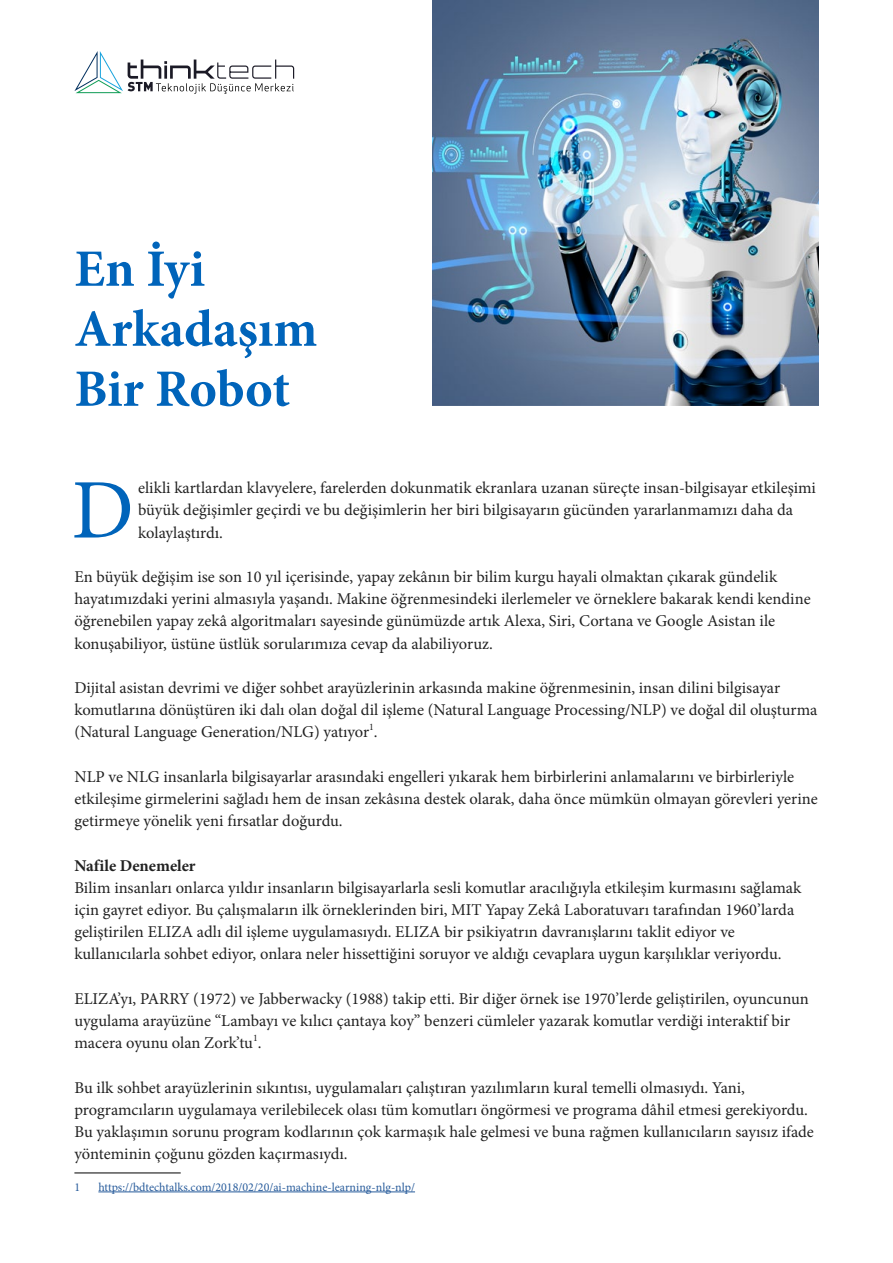
<style>
.page{position:relative;width:893px;height:1263px;background:#fff}
.page>*{position:absolute;margin:0;border:0;box-sizing:border-box;transform-origin:0 0}
.t1{font:84.75px "Minion Pro";color:#0064ba}
.t2{font:700 52.5px/60px "Minion Pro";color:#0064ba}
.t3{font:16.5px/22.2px "Minion Pro";color:#222}
.t4{font:700 16.5px "Minion Pro";color:#222}
.t5{font:12px "Minion Pro";color:#275b9b}
</style>
<div class="page">
<svg style="left:74px;top:51px;width:220px;height:43px"></svg>
<hr style="left:74px;top:1173px;width:107px;height:1px;background:#000">
<hr style="left:98px;top:1191px;width:317px;height:1px;background:#275b9b">
<img style="left:432px;top:0;width:387px;height:405px">
<h2 class="t2" style="left:74px;top:238px;width:245px">En İyi<br>Arkadaşım<br>Bir Robot</h2>
<h1 class="t1" style="left:72px;top:454px;width:64px">D</h1>
<p class="t3" style="left:138px;top:477px;width:679px">elikli kartlardan klavyelere, farelerden dokunmatik ekranlara uzanan süreçte insan-bilgisayar etkileşimi büyük değişimler geçirdi ve bu değişimlerin her biri bilgisayarın gücünden yararlanmamızı daha da kolaylaştırdı.</p>
<p class="t3" style="left:74px;top:566px;width:738px">En büyük değişim ise son 10 yıl içerisinde, yapay zekânın bir bilim kurgu hayali olmaktan çıkarak gündelik hayatımızdaki yerini almasıyla yaşandı. Makine öğrenmesindeki ilerlemeler ve örneklere bakarak kendi kendine öğrenebilen yapay zekâ algoritmaları sayesinde günümüzde artık Alexa, Siri, Cortana ve Google Asistan ile konuşabiliyor, üstüne üstlük sorularımıza cevap da alabiliyoruz.</p>
<p class="t3" style="left:74px;top:677px;width:745px">Dijital asistan devrimi ve diğer sohbet arayüzlerinin arkasında makine öğrenmesinin, insan dilini bilgisayar komutlarına dönüştüren iki dalı olan doğal dil işleme (Natural Language Processing/NLP) ve doğal dil oluşturma (Natural Language Generation/NLG) yatıyor<sup>1</sup>.</p>
<p class="t3" style="left:74px;top:765px;width:745px">NLP ve NLG insanlarla bilgisayarlar arasındaki engelleri yıkarak hem birbirlerini anlamalarını ve birbirleriyle etkileşime girmelerini sağladı hem de insan zekâsına destek olarak, daha önce mümkün olmayan görevleri yerine getirmeye yönelik yeni fırsatlar doğurdu.</p>
<p class="t4" style="left:74px;top:854px;width:123px">Nafile Denemeler</p>
<p class="t3" style="left:74px;top:876px;width:728px">Bilim insanları onlarca yıldır insanların bilgisayarlarla sesli komutlar aracılığıyla etkileşim kurmasını sağlamak için gayret ediyor. Bu çalışmaların ilk örneklerinden biri, MIT Yapay Zekâ Laboratuvarı tarafından 1960’larda geliştirilen ELIZA adlı dil işleme uygulamasıydı. ELIZA bir psikiyatrın davranışlarını taklit ediyor ve kullanıcılarla sohbet ediyor, onlara neler hissettiğini soruyor ve aldığı cevaplara uygun karşılıklar veriyordu.</p>
<p class="t3" style="left:74px;top:987px;width:736px">ELIZA’yı, PARRY (1972) ve Jabberwacky (1988) takip etti. Bir diğer örnek ise 1970’lerde geliştirilen, oyuncunun uygulama arayüzüne “Lambayı ve kılıcı çantaya koy” benzeri cümleler yazarak komutlar verdiği interaktif bir macera oyunu olan Zork’tu<sup>1</sup>.</p>
<p class="t3" style="left:74px;top:1076px;width:741px">Bu ilk sohbet arayüzlerinin sıkıntısı, uygulamaları çalıştıran yazılımların kural temelli olmasıydı. Yani, programcıların uygulamaya verilebilecek olası tüm komutları öngörmesi ve programa dâhil etmesi gerekiyordu.<br>Bu yaklaşımın sorunu program kodlarının çok karmaşık hale gelmesi ve buna rağmen kullanıcıların sayısız ifade yönteminin çoğunu gözden kaçırmasıydı.</p>
<p class="t5" style="left:74px;top:1179px;width:7px">1</p>
<p class="t5" style="left:98px;top:1179px;width:318px">https://bdtechtalks.com/2018/02/20/ai-machine-learning-nlg-nlp/</p>
</div>
